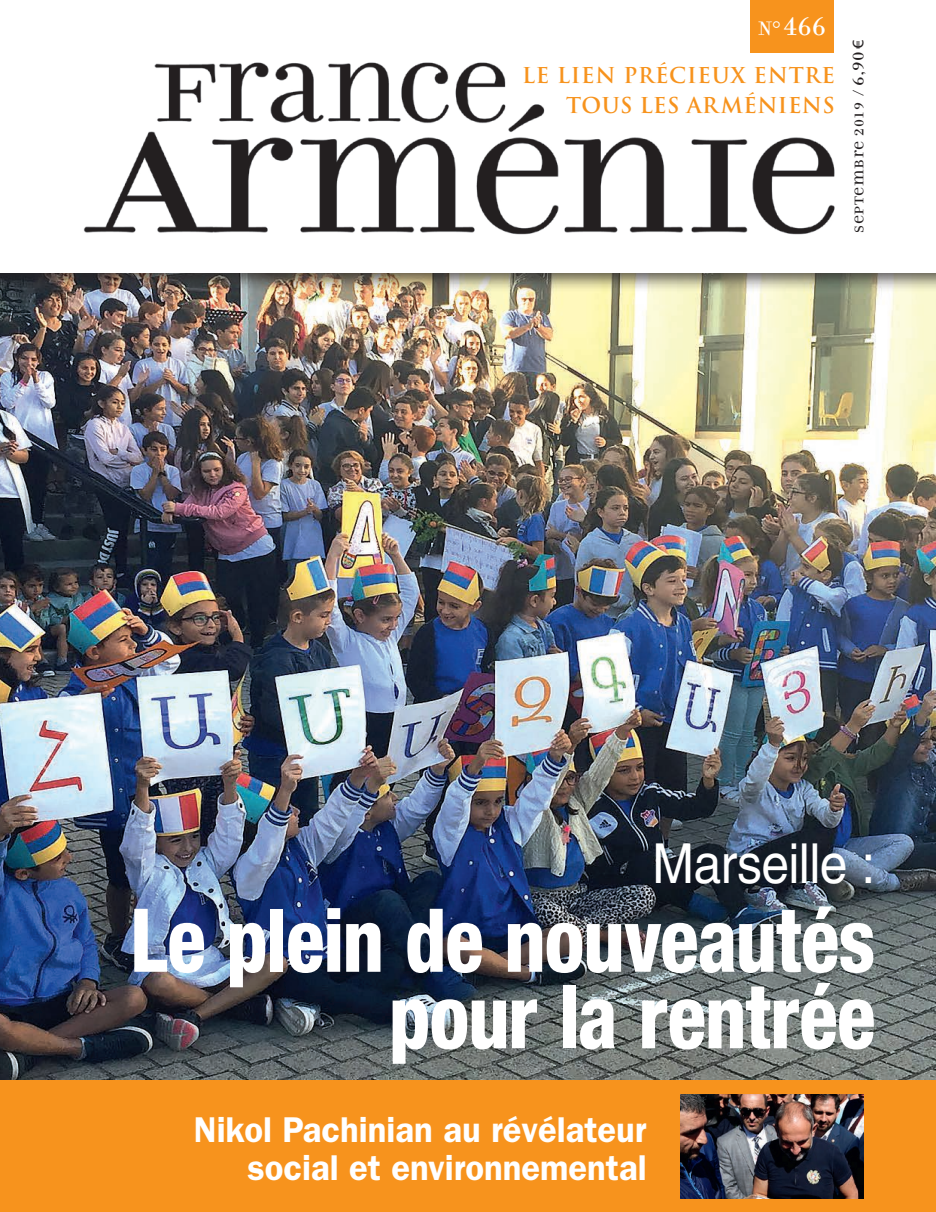
<style>
.page{position:relative;width:936px;height:1212px;background:#fff}
.page>*{position:absolute;margin:0;border:0;box-sizing:border-box;transform-origin:0 0}
.t1{font:800 condensed 88.2px/76.5px "Helvetica Neue";letter-spacing:-.015em;color:#fff;text-align:right;scale:.9 1}
.t2{font:55.2px "Helvetica";letter-spacing:-.01em;color:#fff;scale:.9 1}
.t3{font:600 36px/37.5px "Franklin Gothic";color:#fff;text-align:right;scale:.96 1}
.t4{font:27px "Filosofia Unicase";color:#fff}
.t5{font:700 21.3px/30px "Trajan Pro";letter-spacing:.035em;color:#f7931d;text-align:right}
.t6{font:13.5px "Filosofia Unicase";letter-spacing:.05em;color:#231f20;scale:1.11 1}
.s1{font-size:21px}
.s2{font-size:16.2px}
.s3{font-family:"Myriad Pro";font-size:16.2px}
</style>
<div class="page">
<img style="left:0;top:292px;width:935px;height:788px">
<div style="left:0;top:0;width:935px;height:292px;background:#231f20;opacity:.75"></div>
<div style="left:0;top:0;width:935px;height:272px;background:#fff"></div>
<img style="left:83px;top:62px;width:752px;height:172px">
<div style="left:750px;top:0;width:83px;height:52px;background:#f7931d"></div>
<div style="left:0;top:1080px;width:935px;height:132px;background:#f7931d"></div>
<img style="left:680px;top:1094px;width:183px;height:104px">
<p class="t4" style="left:758px;top:11px;width:69px"><span class="s1">N°</span>466</p>
<p class="t5" style="left:522px;top:60px;width:314px">LE LIEN PRÉCIEUX ENTRE<br>TOUS LES ARMÉNIENS</p>
<p class="t6" style="left:851px;top:233px;width:176px;rotate:-90deg">Septembre 2019 <span class="s2">/ 6,90</span><span class="s3">€</span></p>
<h2 class="t2" style="left:652px;top:832px;width:249px">Marseille :</h2>
<h1 class="t1" style="left:130px;top:901px;width:829px">Le plein de nouveautés pour la rentrée</h1>
<p class="t3" style="left:194px;top:1111px;width:473px">Nikol Pachinian au révélateur social et environnemental</p>
</div>
